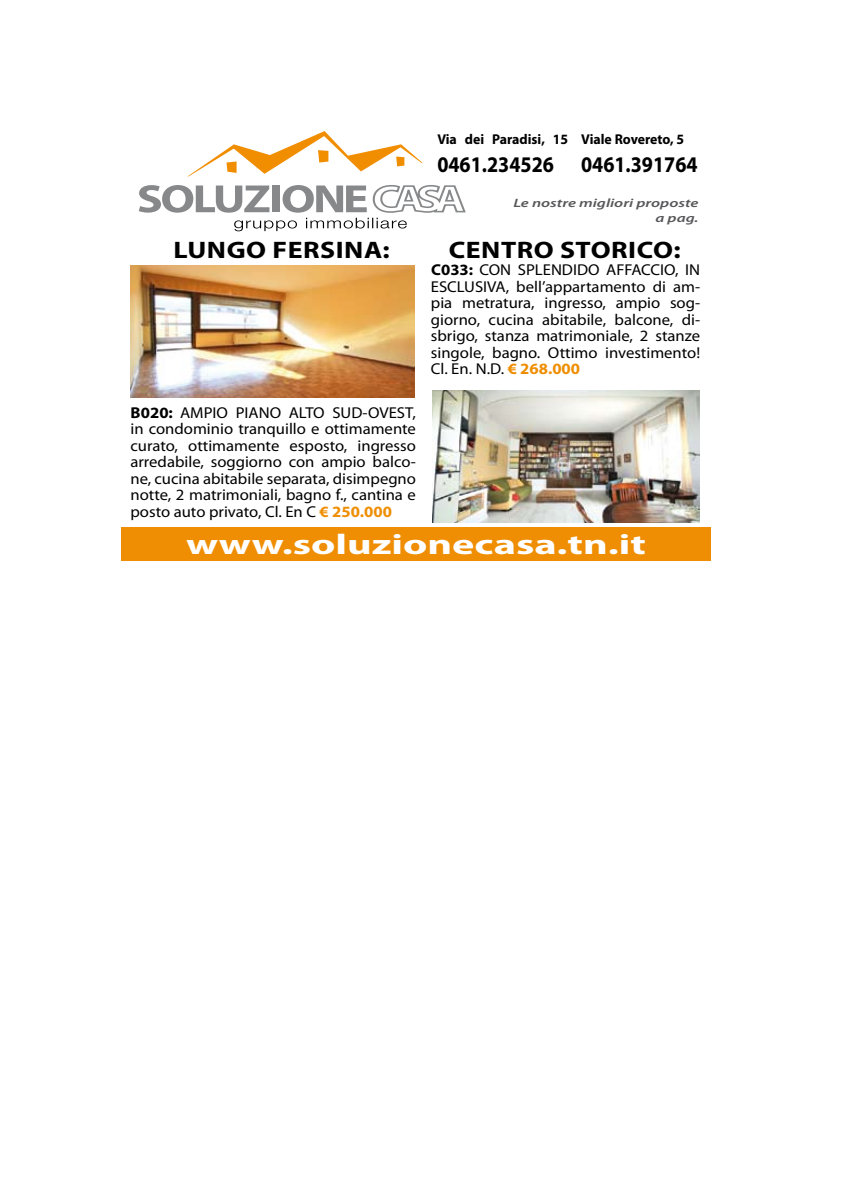
<style>
.page{position:relative;width:851px;height:1178px;background:#fff}
.page>*{position:absolute;margin:0;border:0;box-sizing:border-box;transform-origin:0 0}
.t1{font:700 28.5px "Myriad Pro";color:#fff;scale:1.48 1}
.t2{font:700 24px "Myriad Pro";letter-spacing:.02em;color:#000;scale:1.16 1}
.t3{font:700 22.5px "Myriad Pro";color:#000;scale:.89 1}
.t4{font:15.75px/16.5px "Myriad Pro";color:#000;text-align:justify;scale:1.06 1}
.t5{font:700 14.25px "Myriad Pro";color:#000}
.t6{font:italic 600 12.15px/14.5px "Myriad Pro";color:#58585a;text-align:right;scale:1.37 1}
.s1{font-weight:700}
.s2{font-weight:700;color:#ef8e02}
</style>
<div class="page">
<div style="left:121px;top:527px;width:590px;height:33px;background:#ef8e02"></div>
<svg style="left:188px;top:131px;width:235px;height:45px"></svg>
<svg style="left:139px;top:185px;width:327px;height:46px"></svg>
<img style="left:130px;top:265px;width:284px;height:132px">
<img style="left:433px;top:391px;width:266px;height:132px">
<p class="t5" style="left:437px;top:130px;width:132px">Via dei Paradisi, 15</p>
<h3 class="t3" style="left:437px;top:150px;width:133px">0461.234526</h3>
<p class="t5" style="left:581px;top:130px;width:104px">Viale Rovereto, 5</p>
<h3 class="t3" style="left:581px;top:150px;width:133px">0461.391764</h3>
<p class="t6" style="left:513px;top:195px;width:136px">Le nostre migliori proposte a pag.</p>
<h2 class="t2" style="left:173px;top:234px;width:188px">LUNGO FERSINA:</h2>
<h2 class="t2" style="left:449px;top:234px;width:201px">CENTRO STORICO:</h2>
<p class="t4" style="left:431px;top:261px;width:255px"><span class="s1">C033:</span> CON SPLENDIDO AFFACCIO, IN ESCLUSIVA, bell’appartamento di am&shy;pia metratura, ingresso, ampio sog&shy;giorno, cucina abitabile, balcone, di&shy;sbrigo, stanza matrimoniale, 2 stanze singole, bagno. Ottimo investimento!<br>Cl. En. N.D. <span class="s2">€ 268.000</span></p>
<p class="t4" style="left:130px;top:404px;width:271px"><span class="s1">B020:</span> AMPIO PIANO ALTO SUD-OVEST, in condominio tranquillo e ottimamente curato, ottimamente esposto, ingresso arredabile, soggiorno con ampio balco&shy;ne, cucina abitabile separata, disimpegno notte, 2 matrimoniali, bagno f., cantina e posto auto privato, Cl. En C <span class="s2">€ 250.000</span></p>
<h1 class="t1" style="left:186px;top:526px;width:312px">www.soluzionecasa.tn.it</h1>
</div>
